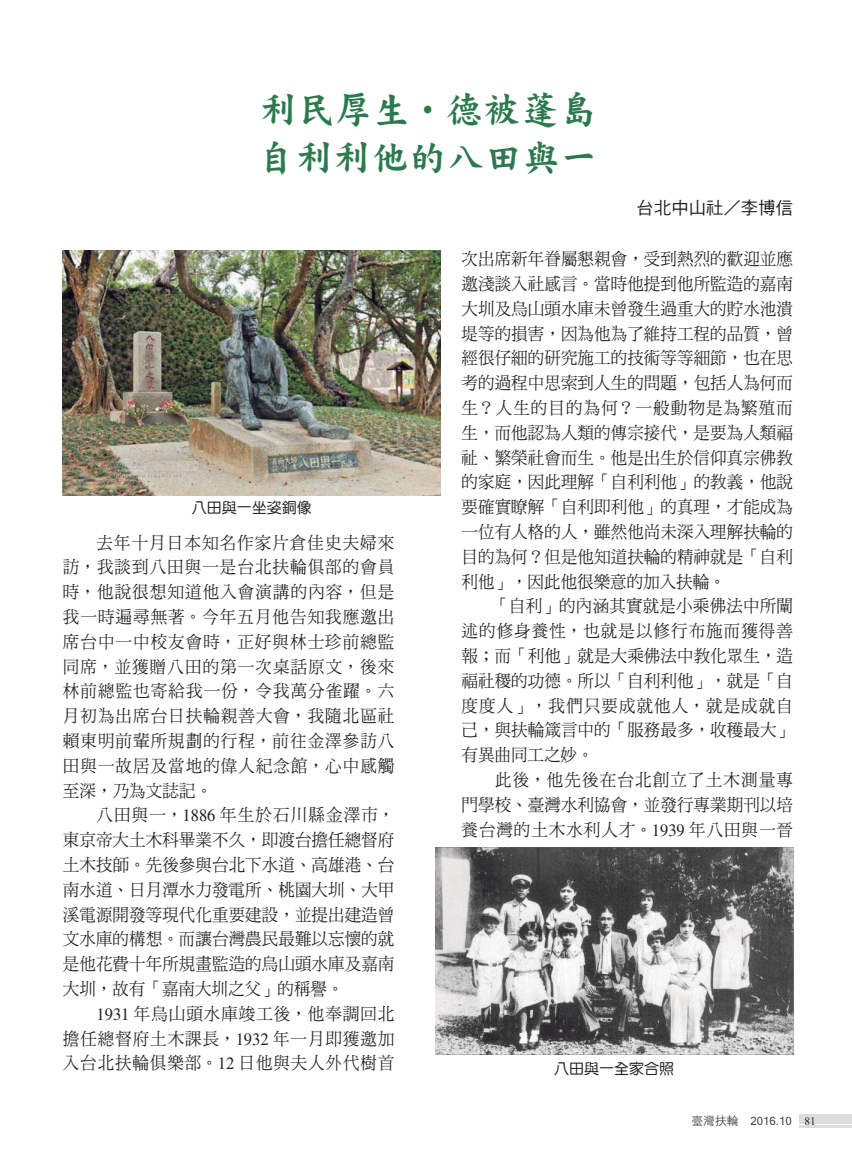
<style>
.page{position:relative;width:852px;height:1167px;background:#fff}
.page>*{position:absolute;margin:0;border:0;box-sizing:border-box;transform-origin:0 0}
.t1{font:37.98px/47.4px "DF Kai Shu Std W9 E Ten B5 H";letter-spacing:.05em;color:#2b7a4e;scale:.95 1}
.t2{font:17.32px/24.8px "DF Ming Std W5 E Ten B5 H";letter-spacing:.005em;color:#231f20;text-align:justify;scale:.95 1}
.t3{font:17.32px "DF Hei Std W5 E Ten B5 H";color:#231f20}
.t4{font:15.05px "DF Yuan Std W5 E Ten B5 H";color:#231f20}
.t5{font:14.17px "Aparajita";color:#231f20}
.t6{font:12.6px "Latha";color:#404041}
.t7{font:11.9px "ST Heiti TC Light KS Cms UHC H";color:#404041}
.s1{font-family:"Times LT Std"}
</style>
<div class="page">
<img style="left:435px;top:847px;width:358px;height:207px">
<img style="left:63px;top:250px;width:378px;height:245px">
<div style="left:800px;top:1114px;width:52px;height:9px;background:#dcddde"></div>
<hr style="left:800px;top:1125px;width:52px;height:2px;background:#dcddde">
<h1 class="t1" style="left:259px;top:90px;width:358px">利民厚生 德被蓬島自利利他的八田與一</h1>
<p class="t3" style="left:636px;top:201px;width:158px">台北中山社／李博信</p>
<p class="t4" style="left:192px;top:502px;width:122px">八田與一坐姿銅像</p>
<p class="t2" style="left:63px;top:532px;width:350px;text-indent:34px">去年十月日本知名作家片倉佳史夫婦來訪，我談到八田與一是台北扶輪俱部的會員時，他說很想知道他入會演講的內容，但是我一時遍尋無著。今年五月他告知我應邀出席台中一中校友會時，正好與林士珍前總監同席，並獲贈八田的第一次桌話原文，後來林前總監也寄給我一份，令我萬分雀躍。六月初為出席台日扶輪親善大會，我隨北區社賴東明前輩所規劃的行程，前往金澤參訪八田與一故居及當地的偉人紀念館，心中感觸至深，乃為文誌記。</p>
<p class="t2" style="left:63px;top:805px;width:350px;text-indent:34px">八田與一，<span class="s1">1886</span> 年生於石川縣金澤市，東京帝大土木科畢業不久，即渡台擔任總督府土木技師。先後參與台北下水道、高雄港、台南水道、日月潭水力發電所、桃園大圳、大甲溪電源開發等現代化重要建設，並提出建造曾文水庫的構想。而讓台灣農民最難以忘懷的就是他花費十年所規畫監造的烏山頭水庫及嘉南大圳，故有「嘉南大圳之父」的稱譽。</p>
<p class="t2" style="left:63px;top:1003px;width:350px;text-indent:34px"><span class="s1">1931</span> 年烏山頭水庫竣工後，他奉調回北擔任總督府土木課長，<span class="s1">1932</span> 年一月即獲邀加入台北扶輪俱樂部。<span class="s1">12</span> 日他與夫人外代樹首</p>
<p class="t2" style="left:461px;top:249px;width:350px">次出席新年眷屬懇親會，受到熱烈的歡迎並應邀淺談入社感言。當時他提到他所監造的嘉南大圳及烏山頭水庫未曾發生過重大的貯水池潰堤等的損害，因為他為了維持工程的品質，曾經很仔細的研究施工的技術等等細節，也在思考的過程中思索到人生的問題，包括人為何而生？人生的目的為何？一般動物是為繁殖而生，而他認為人類的傳宗接代，是要為人類福祉、繁榮社會而生。他是出生於信仰真宗佛教的家庭，因此理解「自利利他」的教義，他說要確實瞭解「自利即利他」的真理，才能成為一位有人格的人，雖然他尚未深入理解扶輪的目的為何？但是他知道扶輪的精神就是「自利利他」，因此他很樂意的加入扶輪。</p>
<p class="t2" style="left:461px;top:596px;width:350px;text-indent:31px">「自利」的內涵其實就是小乘佛法中所闡述的修身養性，也就是以修行布施而獲得善報；而「利他」就是大乘佛法中教化眾生，造福社稷的功德。所以「自利利他」，就是「自度度人」，我們只要成就他人，就是成就自己，與扶輪箴言中的「服務最多，收穫最大」有異曲同工之妙。</p>
<p class="t2" style="left:461px;top:769px;width:350px;text-indent:34px">此後，他先後在台北創立了土木測量專門學校、臺灣水利協會，並發行專業期刊以培養台灣的土木水利人才。<span class="s1">1939</span> 年八田與一晉</p>
<p class="t4" style="left:554px;top:1062px;width:122px">八田與一全家合照</p>
<p class="t7" style="left:691px;top:1116px;width:25px">஦ࡖ</p>
<p class="t7" style="left:727px;top:1116px;width:13px">ڿ</p>
<p class="t6" style="left:750px;top:1113px;width:43px">2016.10</p>
<p class="t5" style="left:804px;top:1111px;width:13px">81</p>
</div>
